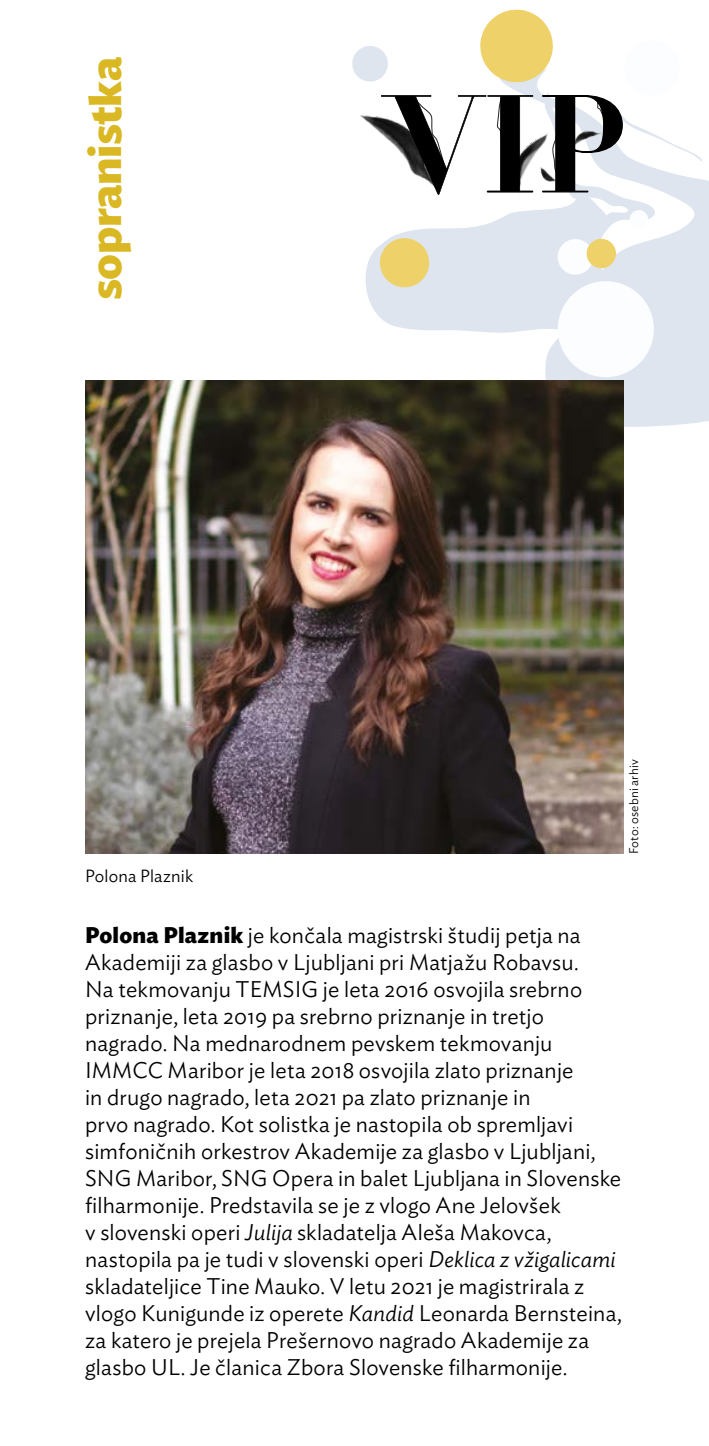
<style>
.page{position:relative;width:709px;height:1446px;background:#fff}
.page>*{position:absolute;margin:0;border:0;box-sizing:border-box;transform-origin:0 0}
.t1{font:700 45px "Ideal Sans";letter-spacing:-.015em;color:#dab823}
.t2{font:300 22.5px/27px "Ideal Sans";letter-spacing:.01em;color:#000}
.t3{font:300 17.5px "Ideal Sans";letter-spacing:.01em;color:#000}
.t4{font:300 12.5px "Ideal Sans";letter-spacing:.015em;color:#000}
.s1{font-weight:700}
.s2{font-style:italic}
</style>
<div class="page">
<div style="left:624px;top:180px;width:85px;height:247px;background:#dee5ef"></div>
<svg style="left:350px;top:9px;width:353px;height:374px"></svg>
<img style="left:85px;top:381px;width:539px;height:473px">
<h1 class="t1" style="left:69px;top:300px;width:245px;rotate:-90deg">sopranistka</h1>
<p class="t3" style="left:85px;top:862px;width:110px">Polona Plaznik</p>
<p class="t4" style="left:624px;top:854px;width:96px;rotate:-90deg">Foto: osebni arhiv</p>
<p class="t2" style="left:85px;top:920px;width:538px"><span class="s1">Polona Plaznik</span> je končala magistrski študij petja na Akademiji za glasbo v Ljubljani pri Matjažu Robavsu.<br>Na tekmovanju TEMSIG je leta 2016 osvojila srebrno priznanje, leta 2019 pa srebrno priznanje in tretjo nagrado. Na mednarodnem pevskem tekmovanju IMMCC Maribor je leta 2018 osvojila zlato priznanje<br>in drugo nagrado, leta 2021 pa zlato priznanje in<br>prvo nagrado. Kot solistka je nastopila ob spremljavi simfoničnih orkestrov Akademije za glasbo v Ljubljani, SNG Maribor, SNG Opera in balet Ljubljana in Slovenske filharmonije. Predstavila se je z vlogo Ane Jelovšek<br>v slovenski operi <span class="s2">Julija</span> skladatelja Aleša Makovca, nastopila pa je tudi v slovenski operi <span class="s2">Deklica z vžigalicami </span>skladateljice Tine Mauko. V letu 2021 je magistrirala z vlogo Kunigunde iz operete <span class="s2">Kandid</span> Leonarda Bernsteina, za katero je prejela Prešernovo nagrado Akademije za glasbo UL. Je članica Zbora Slovenske filharmonije.</p>
</div>
